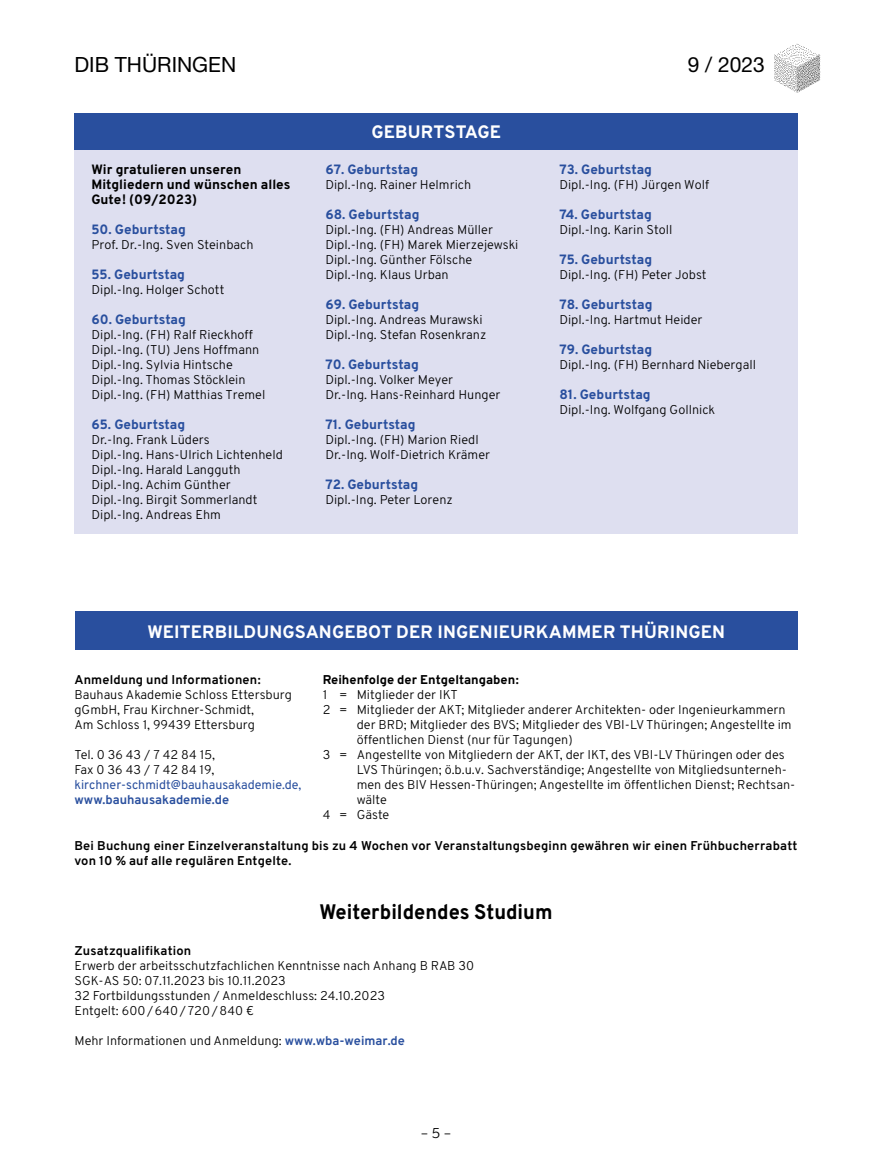
<style>
.page{position:relative;width:872px;height:1170px;background:#fff}
.page>*{position:absolute;margin:0;border:0;box-sizing:border-box;transform-origin:0 0}
.Headline_14_pt{font:800 21px "Overpass";color:#000;scale:.95 1}
.t1{font:21px "Helvetica Neue LT Std";color:#000}
.Dachzeile{font:800 18px "Overpass";letter-spacing:.01em;color:#fff}
.t2{font:300 14.25px "Overpass";color:#000}
.Geburtstag{font:800 13.5px "Overpass";color:#294f9e}
.Fließtext_Bold{font:800 13.5px/15px "Overpass";color:#000}
.Fließtext{font:300 12.75px/15px "Overpass";color:#000}
.Fließtext-2{font:700 12.75px/15px "Overpass";letter-spacing:.015em;color:#000}
.Fließtext-3{font:12.75px "Overpass";color:#294f9e}
.Fließtext-4{font:800 12.75px "Overpass";color:#000}
.Fließtext-5{font:700 12.75px "Overpass";color:#294f9e}
.s1{font-weight:700;color:#294f9e}
</style>
<div class="page">
<img style="left:774px;top:44px;width:46px;height:49px">
<div style="left:74px;top:143px;width:723px;height:391px;background:#dedff0"></div>
<div style="left:75px;top:113px;width:723px;height:34px;background:#294f9e"></div>
<div style="left:75px;top:115px;width:723px;height:35px;background:#294f9e"></div>
<div style="left:75px;top:611px;width:722px;height:36px;background:#294f9e"></div>
<div style="left:75px;top:614px;width:722px;height:35px;background:#294f9e"></div>
<h1 class="t1" style="left:74px;top:52px;width:163px">DIB THÜRINGEN</h1>
<h1 class="t1" style="left:687px;top:52px;width:79px">9 / 2023</h1>
<p class="Fließtext_Bold" style="left:91px;top:162px;width:200px">Wir gratulieren unseren<br>Mitgliedern und wünschen alles<br>Gute! (09/2023)</p>
<p class="Geburtstag" style="left:91px;top:221px;width:96px">50. Geburtstag</p>
<p class="Fließtext" style="left:91px;top:237px;width:164px">Prof. Dr.-Ing. Sven Steinbach</p>
<p class="Geburtstag" style="left:91px;top:266px;width:95px">55. Geburtstag</p>
<p class="Fließtext" style="left:91px;top:282px;width:134px">Dipl.-Ing. Holger Schott</p>
<p class="Geburtstag" style="left:91px;top:311px;width:96px">60. Geburtstag</p>
<p class="Fließtext" style="left:91px;top:327px;width:163px">Dipl.-Ing. (FH) Ralf Rieckhoff</p>
<p class="Fließtext" style="left:91px;top:342px;width:169px">Dipl.-Ing. (TU) Jens Hoffmann</p>
<p class="Fließtext" style="left:91px;top:357px;width:143px">Dipl.-Ing. Sylvia Hintsche</p>
<p class="Fließtext" style="left:91px;top:372px;width:156px">Dipl.-Ing. Thomas Stöcklein</p>
<p class="Fließtext" style="left:91px;top:387px;width:175px">Dipl.-Ing. (FH) Matthias Tremel</p>
<p class="Geburtstag" style="left:91px;top:416px;width:95px">65. Geburtstag</p>
<p class="Fließtext" style="left:91px;top:432px;width:120px">Dr.-Ing. Frank Lüders</p>
<p class="Fließtext" style="left:91px;top:447px;width:193px">Dipl.-Ing. Hans-Ulrich Lichtenheld</p>
<p class="Fließtext" style="left:91px;top:462px;width:151px">Dipl.-Ing. Harald Langguth</p>
<p class="Fließtext" style="left:91px;top:477px;width:141px">Dipl.-Ing. Achim Günther</p>
<p class="Fließtext" style="left:91px;top:492px;width:167px">Dipl.-Ing. Birgit Sommerlandt</p>
<p class="Fließtext" style="left:91px;top:507px;width:131px">Dipl.-Ing. Andreas Ehm</p>
<p class="Dachzeile" style="left:371px;top:121px;width:131px">GEBURTSTAGE</p>
<p class="Geburtstag" style="left:325px;top:161px;width:94px">67. Geburtstag</p>
<p class="Fließtext" style="left:325px;top:177px;width:147px">Dipl.-Ing. Rainer Helmrich</p>
<p class="Geburtstag" style="left:325px;top:206px;width:96px">68. Geburtstag</p>
<p class="Fließtext" style="left:325px;top:222px;width:169px">Dipl.-Ing. (FH) Andreas Müller</p>
<p class="Fließtext" style="left:325px;top:237px;width:195px">Dipl.-Ing. (FH) Marek Mierzejewski</p>
<p class="Fließtext" style="left:325px;top:252px;width:148px">Dipl.-Ing. Günther Fölsche</p>
<p class="Fließtext" style="left:325px;top:267px;width:125px">Dipl.-Ing. Klaus Urban</p>
<p class="Geburtstag" style="left:325px;top:296px;width:95px">69. Geburtstag</p>
<p class="Fließtext" style="left:325px;top:312px;width:159px">Dipl.-Ing. Andreas Murawski</p>
<p class="Fließtext" style="left:325px;top:327px;width:162px">Dipl.-Ing. Stefan Rosenkranz</p>
<p class="Geburtstag" style="left:325px;top:356px;width:95px">70. Geburtstag</p>
<p class="Fließtext" style="left:325px;top:372px;width:129px">Dipl.-Ing. Volker Meyer</p>
<p class="Fließtext" style="left:325px;top:387px;width:177px">Dr.-Ing. Hans-Reinhard Hunger</p>
<p class="Geburtstag" style="left:325px;top:416px;width:92px">71. Geburtstag</p>
<p class="Fließtext" style="left:325px;top:432px;width:155px">Dipl.-Ing. (FH) Marion Riedl</p>
<p class="Fließtext" style="left:325px;top:447px;width:166px">Dr.-Ing. Wolf-Dietrich Krämer</p>
<p class="Geburtstag" style="left:325px;top:476px;width:94px">72. Geburtstag</p>
<p class="Fließtext" style="left:325px;top:492px;width:129px">Dipl.-Ing. Peter Lorenz</p>
<p class="Geburtstag" style="left:559px;top:161px;width:94px">73. Geburtstag</p>
<p class="Fließtext" style="left:559px;top:177px;width:151px">Dipl.-Ing. (FH) Jürgen Wolf</p>
<p class="Geburtstag" style="left:559px;top:206px;width:94px">74. Geburtstag</p>
<p class="Fließtext" style="left:559px;top:222px;width:115px">Dipl.-Ing. Karin Stoll</p>
<p class="Geburtstag" style="left:559px;top:251px;width:94px">75. Geburtstag</p>
<p class="Fließtext" style="left:559px;top:267px;width:149px">Dipl.-Ing. (FH) Peter Jobst</p>
<p class="Geburtstag" style="left:559px;top:296px;width:95px">78. Geburtstag</p>
<p class="Fließtext" style="left:559px;top:312px;width:145px">Dipl.-Ing. Hartmut Heider</p>
<p class="Geburtstag" style="left:559px;top:341px;width:94px">79. Geburtstag</p>
<p class="Fließtext" style="left:559px;top:357px;width:198px">Dipl.-Ing. (FH) Bernhard Niebergall</p>
<p class="Geburtstag" style="left:559px;top:386px;width:93px">81. Geburtstag</p>
<p class="Fließtext" style="left:559px;top:402px;width:157px">Dipl.-Ing. Wolfgang Gollnick</p>
<p class="Dachzeile" style="left:147px;top:620px;width:579px">WEITERBILDUNGSANGEBOT DER INGENIEURKAMMER THÜRINGEN</p>
<p class="Fließtext-4" style="left:323px;top:672px;width:198px">Reihenfolge der Entgeltangaben:</p>
<p class="Fließtext" style="left:323px;top:687px;width:137px">1 = Mitglieder der IKT</p>
<p class="Fließtext" style="left:357px;top:702px;width:436px;text-indent:-34px">2 = Mitglieder der AKT; Mitglieder anderer Architekten- oder Ingenieurkammern der BRD; Mitglieder des BVS; Mitglieder des VBI-LV Thüringen; Angestellte im öffentlichen Dienst (nur für Tagungen)</p>
<p class="Fließtext" style="left:357px;top:747px;width:440px;text-indent:-34px">3 = Angestellte von Mitgliedern der AKT, der IKT, des VBI-LV Thüringen oder des LVS Thüringen; ö.b.u.v. Sachverständige; Angestellte von Mitgliedsunterneh&shy;men des BIV Hessen-Thüringen; Angestellte im öffentlichen Dienst; Rechtsan&shy;wälte</p>
<p class="Fließtext" style="left:323px;top:807px;width:68px">4 = Gäste</p>
<p class="Fließtext-2" style="left:74px;top:837px;width:724px">Bei Buchung einer Einzelveranstaltung bis zu 4 Wochen vor Veranstaltungsbeginn gewähren wir einen Frühbucherrabatt von 10 % auf alle regulären Entgelte.</p>
<p class="Headline_14_pt" style="left:319px;top:898px;width:247px">Weiterbildendes Studium</p>
<p class="Fließtext-2" style="left:74px;top:942px;width:118px">Zusatzqualifikation</p>
<p class="Fließtext" style="left:74px;top:957px;width:401px">Erwerb der arbeitsschutzfachlichen Kenntnisse nach Anhang B RAB 30</p>
<p class="Fließtext" style="left:74px;top:972px;width:213px">SGK-AS 50: 07.11.2023 bis 10.11.2023</p>
<p class="Fließtext" style="left:74px;top:987px;width:312px">32 Fortbildungsstunden / Anmeldeschluss: 24.10.2023</p>
<p class="Fließtext" style="left:74px;top:1002px;width:181px">Entgelt: 600/640/ 720/840 €</p>
<p class="Fließtext" style="left:74px;top:1032px;width:332px">Mehr Informationen und Anmeldung: <span class="s1">www.wba-weimar.de</span></p>
<p class="Fließtext-2" style="left:74px;top:672px;width:188px">Anmeldung und Informationen:</p>
<p class="Fließtext" style="left:74px;top:687px;width:219px">Bauhaus Akademie Schloss Ettersburg gGmbH, Frau Kirchner-Schmidt,<br>Am Schloss 1, 99439 Ettersburg</p>
<p class="Fließtext" style="left:74px;top:747px;width:142px">Tel. 0 36 43 / 7 42 84 15,</p>
<p class="Fließtext" style="left:74px;top:762px;width:142px">Fax 0 36 43 / 7 42 84 19,</p>
<p class="Fließtext-3" style="left:74px;top:777px;width:228px">kirchner-schmidt@bauhausakademie.de,</p>
<p class="Fließtext-5" style="left:74px;top:792px;width:156px">www.bauhausakademie.de</p>
<p class="t2" style="left:421px;top:1124px;width:32px">– 5 –</p>
</div>
